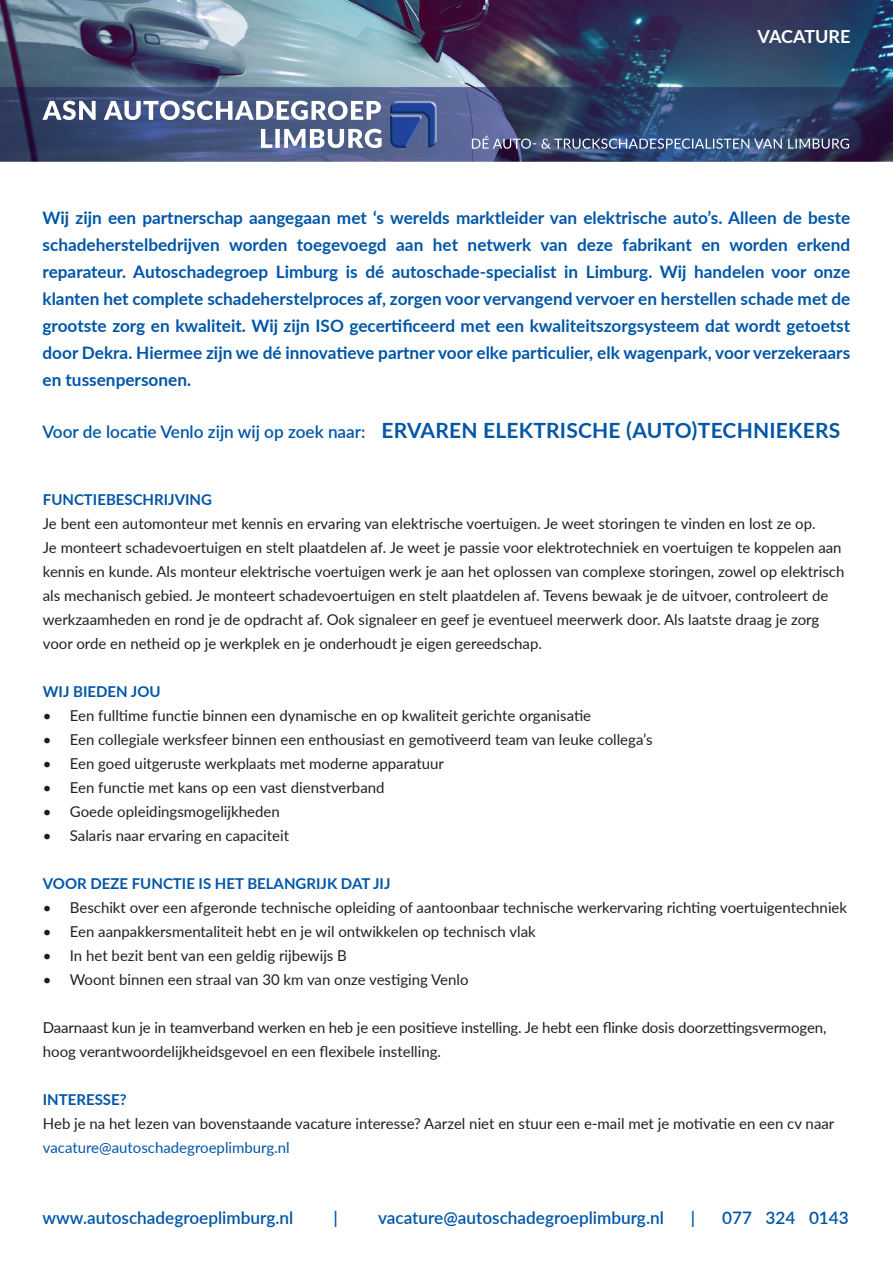
<style>
.page{position:relative;width:893px;height:1263px;background:#fff}
.page>*{position:absolute;margin:0;border:0;box-sizing:border-box;transform-origin:0 0}
.t1{font:700 18px "Lato";color:#fff}
.t2{font:700 17.25px/27px "Lato";color:#0156a8;text-align:justify}
.t3{font:600 17.25px "Lato";color:#0156a8}
.t4{font:15px/24px "Lato";color:#231f20}
.t5{font:700 15px "Lato";color:#0156a8}
.s1{font-weight:700;font-size:21px}
.s2{color:#0156a8}
</style>
<div class="page">
<img style="left:0;top:0;width:893px;height:162px">
<svg style="left:43px;top:101px;width:338px;height:19px"></svg>
<svg style="left:261px;top:129px;width:121px;height:19px"></svg>
<img style="left:472px;top:136px;width:377px;height:13px">
<p class="t1" style="left:758px;top:23px;width:94px">VACATURE</p>
<p class="t2" style="left:43px;top:203px;width:809px">Wij zijn een partnerschap aangegaan met ‘s werelds marktleider van elektrische auto’s. Alleen de beste schadeherstelbedrijven worden toegevoegd aan het netwerk van deze fabrikant en worden erkend reparateur. Autoschadegroep Limburg is dé autoschade-specialist in Limburg. Wij handelen voor onze klanten het complete schadeherstelproces af, zorgen voor vervangend vervoer en herstellen schade met de grootste zorg en kwaliteit. Wij zijn ISO gecertificeerd met een kwaliteitszorgsysteem dat wordt getoetst door Dekra. Hiermee zijn we dé innovatieve partner voor elke particulier, elk wagenpark, voor verzekeraars en tussenpersonen.</p>
<p class="t3" style="left:42px;top:419px;width:799px">Voor de locatie Venlo zijn wij op zoek naar: <span class="s1">ERVAREN ELEKTRISCHE (AUTO)TECHNIEKERS</span></p>
<p class="t5" style="left:43px;top:488px;width:171px">FUNCTIEBESCHRIJVING</p>
<p class="t4" style="left:43px;top:511px;width:803px">Je bent een automonteur met kennis en ervaring van elektrische voertuigen. Je weet storingen te vinden en lost ze op.<br>Je monteert schadevoertuigen en stelt plaatdelen af. Je weet je passie voor elektrotechniek en voertuigen te koppelen aan kennis en kunde. Als monteur elektrische voertuigen werk je aan het oplossen van complexe storingen, zowel op elektrisch als mechanisch gebied. Je monteert schadevoertuigen en stelt plaatdelen af. Tevens bewaak je de uitvoer, controleert de werkzaamheden en rond je de opdracht af. Ook signaleer en geef je eventueel meerwerk door. Als laatste draag je zorg voor orde en netheid op je werkplek en je onderhoudt je eigen gereedschap.</p>
<p class="t5" style="left:43px;top:680px;width:119px">WIJ BIEDEN JOU</p>
<p class="t4" style="left:43px;top:703px;width:550px">• Een fulltime functie binnen een dynamische en op kwaliteit gerichte organisatie</p>
<p class="t4" style="left:43px;top:727px;width:611px">• Een collegiale werksfeer binnen een enthousiast en gemotiveerd team van leuke collega’s</p>
<p class="t4" style="left:43px;top:751px;width:403px">• Een goed uitgeruste werkplaats met moderne apparatuur</p>
<p class="t4" style="left:43px;top:775px;width:343px">• Een functie met kans op een vast dienstverband</p>
<p class="t4" style="left:43px;top:799px;width:238px">• Goede opleidingsmogelijkheden</p>
<p class="t4" style="left:43px;top:823px;width:248px">• Salaris naar ervaring en capaciteit</p>
<p class="t5" style="left:43px;top:872px;width:349px">VOOR DEZE FUNCTIE IS HET BELANGRIJK DAT JIJ</p>
<p class="t4" style="left:43px;top:895px;width:806px">• Beschikt over een afgeronde technische opleiding of aantoonbaar technische werkervaring richting voertuigentechniek</p>
<p class="t4" style="left:43px;top:919px;width:494px">• Een aanpakkersmentaliteit hebt en je wil ontwikkelen op technisch vlak</p>
<p class="t4" style="left:43px;top:943px;width:306px">• In het bezit bent van een geldig rijbewijs B</p>
<p class="t4" style="left:43px;top:967px;width:427px">• Woont binnen een straal van 30 km van onze vestiging Venlo</p>
<p class="t4" style="left:43px;top:1015px;width:785px">Daarnaast kun je in teamverband werken en heb je een positieve instelling. Je hebt een flinke dosis doorzettingsvermogen, hoog verantwoordelijkheidsgevoel en een flexibele instelling.</p>
<p class="t5" style="left:43px;top:1088px;width:85px">INTERESSE?</p>
<p class="t4" style="left:43px;top:1111px;width:793px">Heb je na het lezen van bovenstaande vacature interesse? Aarzel niet en stuur een e-mail met je motivatie en een cv naar <span class="s2">vacature@autoschadegroeplimburg.nl</span></p>
<p class="t3" style="left:42px;top:1205px;width:252px">www.autoschadegroeplimburg.nl</p>
<p class="t3" style="left:334px;top:1205px;width:6px">|</p>
<p class="t3" style="left:378px;top:1205px;width:287px">vacature@autoschadegroeplimburg.nl</p>
<p class="t3" style="left:691px;top:1205px;width:6px">|</p>
<p class="t3" style="left:722px;top:1205px;width:128px">077 324 0143</p>
</div>
